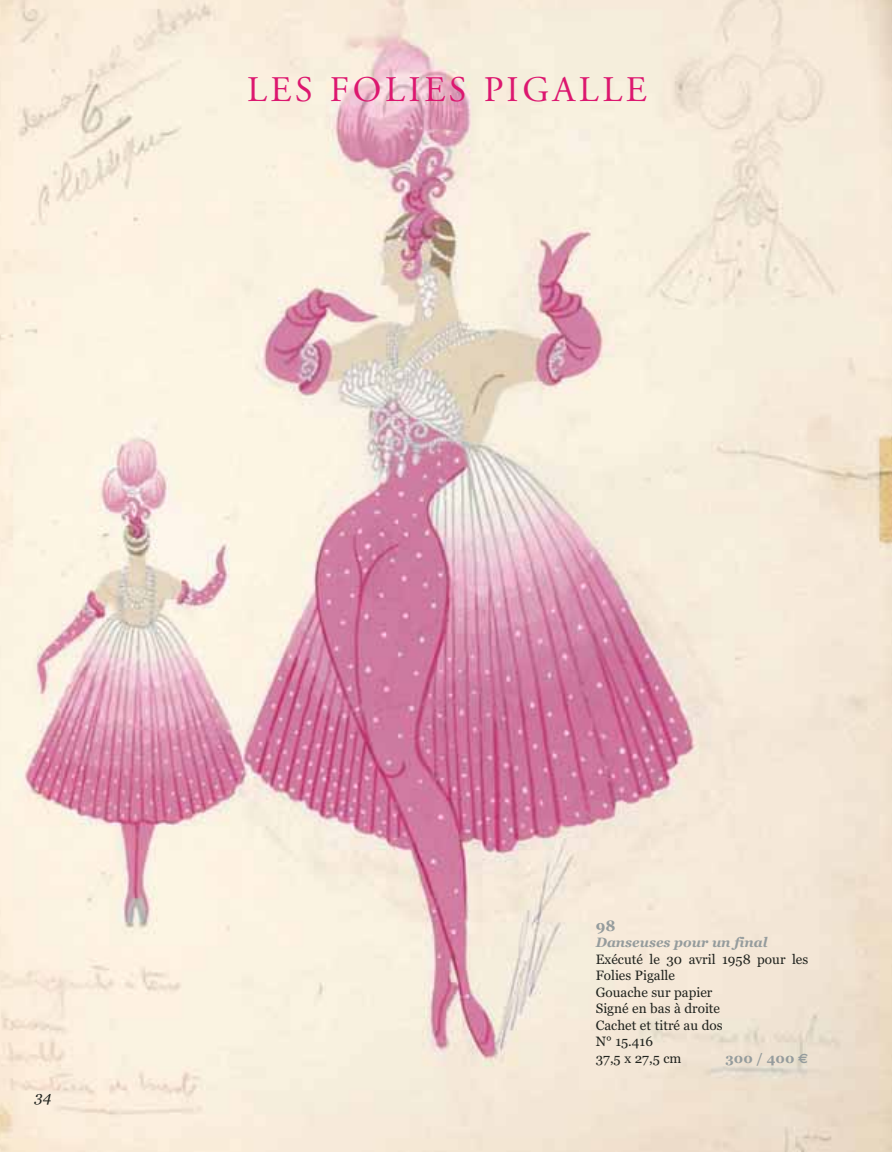
<style>
.page{position:relative;width:894px;height:1152px;background:#fff}
.page>*{position:absolute;margin:0;border:0;box-sizing:border-box;transform-origin:0 0}
.t1{font:36px "Adobe Garamond";letter-spacing:.1em;color:#dc176f}
.t2{font:italic 15px "Georgia";color:#20231e}
.t3{font:700 15px "Georgia";color:#959c9d}
.t4{font:13.5px/16.5px "Georgia";color:#20231e}
.t5{font:italic 700 13.5px "Georgia";color:#959c9d}
.t6{font:700 13.5px "Georgia";color:#959c9d}
.s1{font-family:"Euro Sans"}
</style>
<div class="page">
<img style="left:0;top:0;width:891px;height:1151px">
<h1 class="t1" style="left:247px;top:76px;width:401px">LES FOLIES PIGALLE</h1>
<p class="t2" style="left:35px;top:1090px;width:18px">34</p>
<p class="t3" style="left:596px;top:920px;width:21px">98</p>
<p class="t5" style="left:596px;top:937px;width:173px">Danseuses pour un final</p>
<p class="t4" style="left:596px;top:952px;width:214px">Exécuté le 30 avril 1958 pour les<br>Folies Pigalle<br>Gouache sur papier<br>Signé en bas à droite<br>Cachet et titré au dos<br>N° 15.416<br>37,5 x 27,5 cm</p>
<p class="t6" style="left:726px;top:1053px;width:84px">300 / 400 <span class="s1">€</span></p>
</div>
